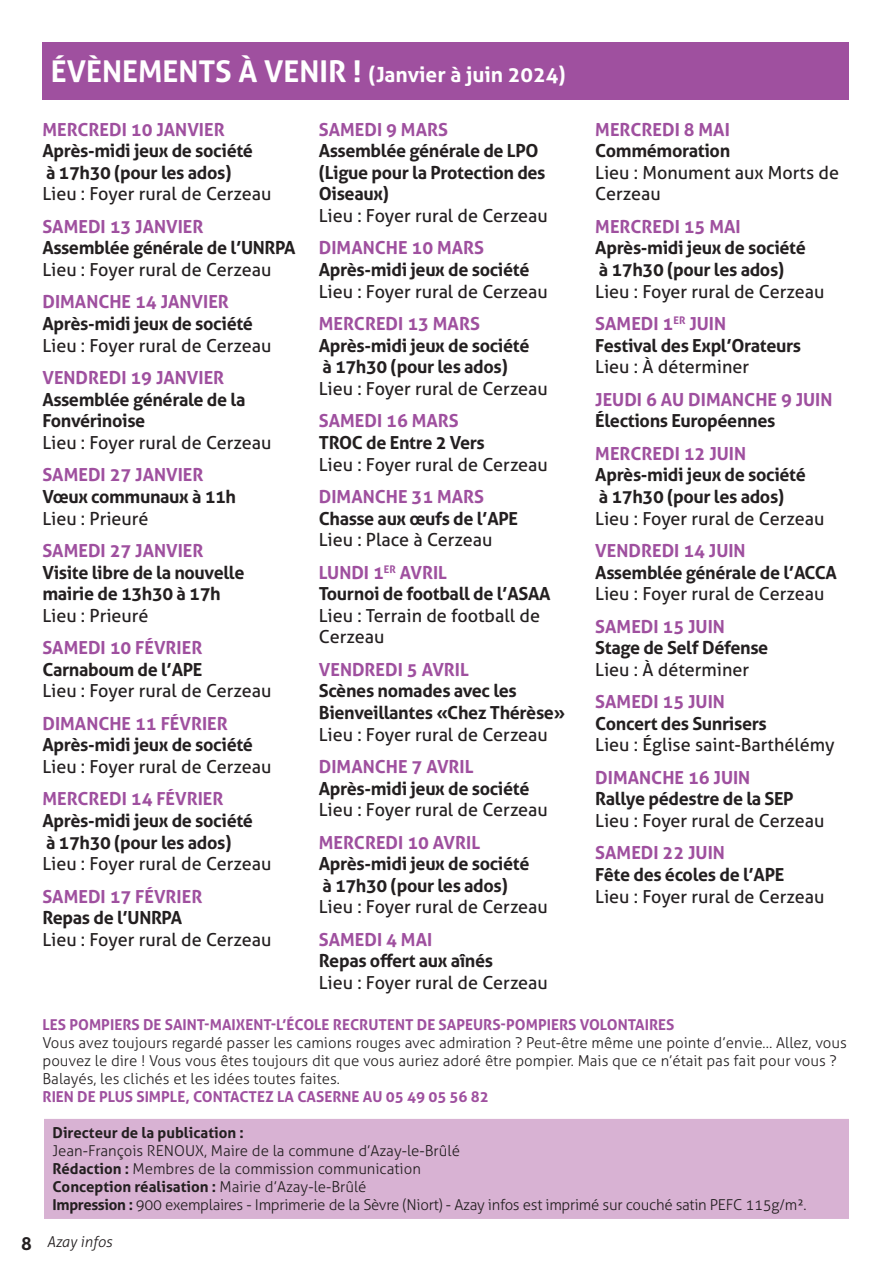
<style>
.page{position:relative;width:893px;height:1263px;background:#fff}
.page>*{position:absolute;margin:0;border:0;box-sizing:border-box;transform-origin:0 0}
.Titre_3{font:700 21px "Aller";color:#fff}
.t1{font:700 18px/21.6px "Aller";letter-spacing:-.02em;color:#231f20}
.t2{font:18px/21.6px "Aller";color:#231f20}
.t3{font:700 18px "Aller";color:#9f509f}
.Texte_mini{font:300 15px/18px "Aller";color:#231f20}
.t4{font:700 15px "Aller";color:#9f509f}
.Texte_mini-2{font:300 15px "Aller";letter-spacing:-.02em;color:#231f20}
.Texte_mini-3{font:700 15px "Aller";color:#231f20}
.t5{font:italic 300 15px "Aller";color:#231f20}
.s1{font-size:30px}
.s2{font-weight:400}
.s3{color:#9f509f}
.s4{font-weight:700}
.s5{font-weight:300}
.s6{font-weight:700;font-style:normal;font-size:18px}
</style>
<div class="page">
<div style="left:42px;top:43px;width:807px;height:57px;background:#9f509f"></div>
<div style="left:43px;top:1118px;width:807px;height:102px;background:#d8b2d3"></div>
<div style="left:43px;top:1117px;width:807px;height:103px;border:2px solid #fff"></div>
<p class="Titre_3" style="left:51px;top:62px;width:516px"><span class="s1">ÉVÈNEMENTS À VENIR !</span> (Janvier à juin 2024)</p>
<p class="t3" style="left:42px;top:118px;width:184px">MERCREDI 10 JANVIER</p>
<p class="t1" style="left:42px;top:140px;width:212px">Après-midi jeux de société</p>
<p class="t1" style="left:46px;top:162px;width:187px">à 17h30 (pour les ados)</p>
<p class="t2" style="left:42px;top:183px;width:231px">Lieu : Foyer rural de Cerzeau</p>
<p class="t3" style="left:42px;top:215px;width:163px">SAMEDI 13 JANVIER</p>
<p class="t1" style="left:42px;top:237px;width:255px">Assemblée générale de l’UNRPA</p>
<p class="t2" style="left:42px;top:259px;width:231px">Lieu : Foyer rural de Cerzeau</p>
<p class="t3" style="left:42px;top:291px;width:188px">DIMANCHE 14 JANVIER</p>
<p class="t1" style="left:42px;top:313px;width:212px">Après-midi jeux de société</p>
<p class="t2" style="left:42px;top:334px;width:231px">Lieu : Foyer rural de Cerzeau</p>
<p class="t3" style="left:42px;top:367px;width:183px">VENDREDI 19 JANVIER</p>
<p class="t1" style="left:42px;top:388px;width:204px">Assemblée générale de la<br>Fonvérinoise</p>
<p class="t2" style="left:42px;top:432px;width:231px">Lieu : Foyer rural de Cerzeau</p>
<p class="t3" style="left:42px;top:464px;width:163px">SAMEDI 27 JANVIER</p>
<p class="t1" style="left:42px;top:486px;width:195px">Vœux communaux à 11h</p>
<p class="t2" style="left:42px;top:507px;width:107px">Lieu : Prieuré</p>
<p class="t3" style="left:42px;top:539px;width:163px">SAMEDI 27 JANVIER</p>
<p class="t1" style="left:42px;top:561px;width:204px">Visite libre de la nouvelle mairie de 13h30 à 17h</p>
<p class="t2" style="left:42px;top:604px;width:107px">Lieu : Prieuré</p>
<p class="t3" style="left:42px;top:637px;width:161px">SAMEDI 10 FÉVRIER</p>
<p class="t1" style="left:42px;top:658px;width:162px">Carnaboum de l’APE</p>
<p class="t2" style="left:42px;top:680px;width:231px">Lieu : Foyer rural de Cerzeau</p>
<p class="t3" style="left:42px;top:712px;width:187px">DIMANCHE 11 FÉVRIER</p>
<p class="t1" style="left:42px;top:734px;width:212px">Après-midi jeux de société</p>
<p class="t2" style="left:42px;top:756px;width:231px">Lieu : Foyer rural de Cerzeau</p>
<p class="t3" style="left:42px;top:788px;width:183px">MERCREDI 14 FÉVRIER</p>
<p class="t1" style="left:42px;top:810px;width:212px">Après-midi jeux de société</p>
<p class="t1" style="left:46px;top:831px;width:187px">à 17h30 (pour les ados)</p>
<p class="t2" style="left:42px;top:853px;width:231px">Lieu : Foyer rural de Cerzeau</p>
<p class="t3" style="left:42px;top:885px;width:161px">SAMEDI 17 FÉVRIER</p>
<p class="t1" style="left:42px;top:907px;width:141px">Repas de l’UNRPA</p>
<p class="t2" style="left:42px;top:928px;width:231px">Lieu : Foyer rural de Cerzeau</p>
<p class="t3" style="left:319px;top:118px;width:131px">SAMEDI 9 MARS</p>
<p class="t1" style="left:319px;top:140px;width:221px">Assemblée générale de LPO</p>
<p class="t1" style="left:319px;top:162px;width:228px">(Ligue pour la Protection des<br>Oiseaux)</p>
<p class="t2" style="left:319px;top:205px;width:231px">Lieu : Foyer rural de Cerzeau</p>
<p class="t3" style="left:319px;top:237px;width:167px">DIMANCHE 10 MARS</p>
<p class="t1" style="left:319px;top:259px;width:212px">Après-midi jeux de société</p>
<p class="t2" style="left:319px;top:280px;width:231px">Lieu : Foyer rural de Cerzeau</p>
<p class="t3" style="left:319px;top:313px;width:163px">MERCREDI 13 MARS</p>
<p class="t1" style="left:319px;top:334px;width:212px">Après-midi jeux de société</p>
<p class="t1" style="left:322px;top:356px;width:187px">à 17h30 (pour les ados)</p>
<p class="t2" style="left:319px;top:378px;width:231px">Lieu : Foyer rural de Cerzeau</p>
<p class="t3" style="left:319px;top:410px;width:141px">SAMEDI 16 MARS</p>
<p class="t1" style="left:319px;top:432px;width:167px">TROC de Entre 2 Vers</p>
<p class="t2" style="left:319px;top:453px;width:231px">Lieu : Foyer rural de Cerzeau</p>
<p class="t3" style="left:319px;top:485px;width:167px">DIMANCHE 31 MARS</p>
<p class="t1" style="left:319px;top:507px;width:201px">Chasse aux œufs de l’APE</p>
<p class="t2" style="left:319px;top:529px;width:175px">Lieu : Place à Cerzeau</p>
<p class="t3" style="left:319px;top:561px;width:130px">LUNDI 1<sup>ER</sup> AVRIL</p>
<p class="t1" style="left:319px;top:583px;width:233px">Tournoi de football de l’ASAA</p>
<p class="t2" style="left:319px;top:604px;width:223px">Lieu : Terrain de football de<br>Cerzeau</p>
<p class="t3" style="left:319px;top:658px;width:152px">VENDREDI 5 AVRIL</p>
<p class="t1" style="left:319px;top:680px;width:248px">Scènes nomades avec les<br>Bienveillantes «Chez Thérèse»<br><span class="s2">Lieu : Foyer rural de Cerzeau</span></p>
<p class="t3" style="left:319px;top:755px;width:156px">DIMANCHE 7 AVRIL</p>
<p class="t1" style="left:319px;top:777px;width:212px">Après-midi jeux de société</p>
<p class="t2" style="left:319px;top:799px;width:231px">Lieu : Foyer rural de Cerzeau</p>
<p class="t3" style="left:319px;top:831px;width:163px">MERCREDI 10 AVRIL</p>
<p class="t1" style="left:319px;top:853px;width:212px">Après-midi jeux de société</p>
<p class="t1" style="left:322px;top:874px;width:187px">à 17h30 (pour les ados)</p>
<p class="t2" style="left:319px;top:896px;width:231px">Lieu : Foyer rural de Cerzeau</p>
<p class="t3" style="left:319px;top:928px;width:115px">SAMEDI 4 MAI</p>
<p class="t1" style="left:319px;top:950px;width:176px">Repas offert aux aînés</p>
<p class="t2" style="left:319px;top:972px;width:231px">Lieu : Foyer rural de Cerzeau</p>
<p class="t1" style="left:595px;top:118px;width:136px"><span class="s3">MERCREDI 8 MAI<br></span>Commémoration</p>
<p class="t2" style="left:595px;top:162px;width:245px">Lieu : Monument aux Morts de<br>Cerzeau</p>
<p class="t3" style="left:595px;top:215px;width:147px">MERCREDI 15 MAI</p>
<p class="t1" style="left:595px;top:237px;width:212px">Après-midi jeux de société</p>
<p class="t1" style="left:599px;top:259px;width:187px">à 17h30 (pour les ados)</p>
<p class="t2" style="left:595px;top:280px;width:231px">Lieu : Foyer rural de Cerzeau</p>
<p class="t3" style="left:595px;top:313px;width:132px">SAMEDI 1<sup>ER</sup> JUIN</p>
<p class="t1" style="left:595px;top:334px;width:207px">Festival des Expl’Orateurs</p>
<p class="t2" style="left:595px;top:356px;width:155px">Lieu : À déterminer</p>
<p class="t3" style="left:595px;top:388px;width:239px">JEUDI 6 AU DIMANCHE 9 JUIN</p>
<p class="t1" style="left:595px;top:410px;width:182px">Élections Européennes</p>
<p class="t3" style="left:595px;top:442px;width:152px">MERCREDI 12 JUIN</p>
<p class="t1" style="left:595px;top:464px;width:212px">Après-midi jeux de société</p>
<p class="t1" style="left:599px;top:486px;width:187px">à 17h30 (pour les ados)</p>
<p class="t2" style="left:595px;top:507px;width:231px">Lieu : Foyer rural de Cerzeau</p>
<p class="t3" style="left:595px;top:539px;width:152px">VENDREDI 14 JUIN</p>
<p class="t1" style="left:595px;top:561px;width:243px">Assemblée générale de l’ACCA</p>
<p class="t2" style="left:595px;top:583px;width:231px">Lieu : Foyer rural de Cerzeau</p>
<p class="t3" style="left:595px;top:615px;width:131px">SAMEDI 15 JUIN</p>
<p class="t1" style="left:595px;top:637px;width:175px">Stage de Self Défense</p>
<p class="t2" style="left:595px;top:658px;width:155px">Lieu : À déterminer</p>
<p class="t3" style="left:595px;top:691px;width:131px">SAMEDI 15 JUIN</p>
<p class="t1" style="left:595px;top:712px;width:173px">Concert des Sunrisers</p>
<p class="t2" style="left:595px;top:734px;width:241px">Lieu : Église saint-Barthélémy</p>
<p class="t3" style="left:595px;top:766px;width:156px">DIMANCHE 16 JUIN</p>
<p class="t1" style="left:595px;top:788px;width:200px">Rallye pédestre de la SEP</p>
<p class="t2" style="left:595px;top:810px;width:231px">Lieu : Foyer rural de Cerzeau</p>
<p class="t3" style="left:595px;top:842px;width:131px">SAMEDI 22 JUIN</p>
<p class="t1" style="left:595px;top:864px;width:191px">Fête des écoles de l’APE</p>
<p class="t2" style="left:595px;top:885px;width:231px">Lieu : Foyer rural de Cerzeau</p>
<p class="t4" style="left:43px;top:1016px;width:633px">LES POMPIERS DE SAINT-MAIXENT-L’ÉCOLE RECRUTENT DE SAPEURS-POMPIERS VOLONTAIRES</p>
<p class="Texte_mini" style="left:43px;top:1034px;width:806px">Vous avez toujours regardé passer les camions rouges avec admiration ? Peut-être même une pointe d’envie… Allez, vous pouvez le dire ! Vous vous êtes toujours dit que vous auriez adoré être pompier. Mais que ce n’était pas fait pour vous ?<br>Balayés, les clichés et les idées toutes faites.</p>
<p class="t4" style="left:43px;top:1088px;width:448px">RIEN DE PLUS SIMPLE, CONTACTEZ LA CASERNE AU 05 49 05 56 82</p>
<p class="Texte_mini-3" style="left:53px;top:1124px;width:193px">Directeur de la publication :</p>
<p class="Texte_mini" style="left:53px;top:1142px;width:409px">Jean-François RENOUX, Maire de la commune d’Azay-le-Brûlé</p>
<p class="Texte_mini" style="left:53px;top:1160px;width:370px"><span class="s4">Rédaction :</span> Membres de la commission communication</p>
<p class="Texte_mini-3" style="left:53px;top:1178px;width:316px">Conception réalisation : <span class="s5">Mairie d’Azay-le-Brûlé</span></p>
<p class="Texte_mini-2" style="left:53px;top:1196px;width:756px"><span class="s4">Impression :</span> 900 exemplaires - Imprimerie de la Sèvre (Niort) - Azay infos est imprimé sur couché satin PEFC 115g/m².</p>
<p class="t5" style="left:21px;top:1233px;width:93px"><span class="s6">8</span> Azay infos</p>
</div>
